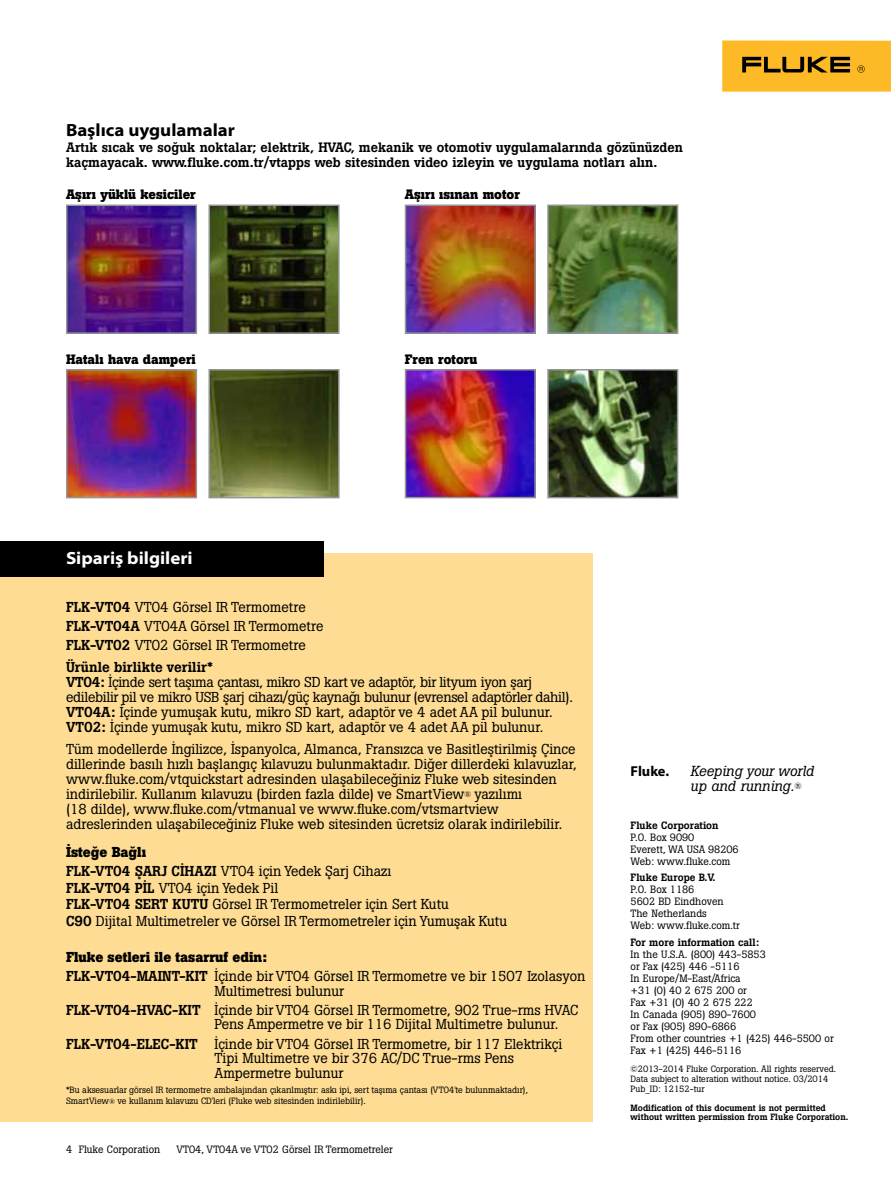
<style>
.page{position:relative;width:891px;height:1188px;background:#fff}
.page>*{position:absolute;margin:0;border:0;box-sizing:border-box;transform-origin:0 0}
.t1{font:700 semi-expanded 17.7px "Myriad Pro";color:#000}
.t2{font:700 semi-expanded 17.7px "Myriad Pro";color:#fff}
.t3{font:italic 14.4px/14.4px "Boton Pro";color:#000}
.t4{font:700 14.4px "Myriad Pro";letter-spacing:-.005em;color:#000}
.t5{font:14.25px/15px "Boton Pro";color:#000}
.t6{font:14.25px/15px "Boton Pro";letter-spacing:-.02em;color:#000}
.t7{font:500 13.5px/15px "Boton Pro";color:#000}
.t8{font:700 13.5px "Boton Pro";color:#000}
.t9{font:10.5px/12px "Boton Pro";color:#000}
.t10{font:500 10.5px "Boton Pro";color:#000}
.t11{font:9px/9.8px "Boton Pro";color:#000}
.t12{font:500 9px/9.8px "Boton Pro";color:#000}
.s1{font-weight:500}
.s2{font-size:8.25px}
.s3{font-weight:700}
.s4{font-size:7.5px}
.s5{font-style:normal;font-size:9px}
</style>
<div class="page">
<div style="left:722px;top:40px;width:169px;height:52px;background:#fdb926"></div>
<svg style="left:742px;top:57px;width:108px;height:15px"></svg>
<svg style="left:857px;top:65px;width:8px;height:8px"></svg>
<img style="left:69px;top:208px;width:125px;height:123px">
<div style="left:66px;top:205px;width:131px;height:129px;border:2px solid #939598"></div>
<img style="left:211px;top:208px;width:126px;height:123px">
<div style="left:208px;top:205px;width:132px;height:129px;border:2px solid #939598"></div>
<img style="left:69px;top:372px;width:125px;height:123px">
<div style="left:66px;top:369px;width:131px;height:129px;border:2px solid #939598"></div>
<img style="left:211px;top:372px;width:126px;height:123px">
<div style="left:208px;top:369px;width:132px;height:129px;border:2px solid #939598"></div>
<div style="left:0;top:554px;width:592px;height:568px;background:#fedc93"></div>
<div style="left:0;top:541px;width:324px;height:35px;background:#000"></div>
<img style="left:408px;top:208px;width:125px;height:123px">
<div style="left:405px;top:205px;width:131px;height:129px;border:2px solid #939598"></div>
<img style="left:550px;top:208px;width:125px;height:123px">
<div style="left:547px;top:205px;width:131px;height:129px;border:2px solid #939598"></div>
<img style="left:408px;top:372px;width:125px;height:123px">
<div style="left:405px;top:369px;width:131px;height:129px;border:2px solid #939598"></div>
<img style="left:550px;top:372px;width:125px;height:123px">
<div style="left:547px;top:369px;width:131px;height:129px;border:2px solid #939598"></div>
<p class="t1" style="left:66px;top:120px;width:170px">Başlıca uygulamalar</p>
<p class="t7" style="left:66px;top:139px;width:618px">Artık sıcak ve soğuk noktalar; elektrik, HVAC, mekanik ve otomotiv uygulamalarında gözünüzden kaçmayacak. www.fluke.com.tr/vtapps web sitesinden video izleyin ve uygulama notları alın.</p>
<p class="t8" style="left:66px;top:186px;width:131px">Aşırı yüklü kesiciler</p>
<p class="t8" style="left:66px;top:350px;width:131px">Hatalı hava damperi</p>
<p class="t8" style="left:405px;top:186px;width:117px">Aşırı ısınan motor</p>
<p class="t8" style="left:405px;top:350px;width:74px">Fren rotoru</p>
<p class="t2" style="left:66px;top:548px;width:128px">Sipariş bilgileri</p>
<p class="t5" style="left:66px;top:598px;width:259px;line-height:18.9px"><span class="s1">FLK-VT04</span> VT04 Görsel IR Termometre<br><span class="s1">FLK-VT04A</span> VT04A Görsel IR Termometre<br><span class="s1">FLK-VT02</span> VT02 Görsel IR Termometre</p>
<p class="t6" style="left:66px;top:659px;width:509px"><span class="s1">Ürünle birlikte verilir*<br>VT04:</span> İçinde sert taşıma çantası, mikro SD kart ve adaptör, bir lityum iyon şarj edilebilir pil ve mikro USB şarj cihazı/güç kaynağı bulunur (evrensel adaptörler dahil).<br><span class="s1">VT04A:</span> İçinde yumuşak kutu, mikro SD kart, adaptör ve 4 adet AA pil bulunur.<br><span class="s1">VT02:</span> İçinde yumuşak kutu, mikro SD kart, adaptör ve 4 adet AA pil bulunur.</p>
<p class="t5" style="left:66px;top:741px;width:512px">Tüm modellerde İngilizce, İspanyolca, Almanca, Fransızca ve Basitleştirilmiş Çince dillerinde basılı hızlı başlangıç kılavuzu bulunmaktadır. Diğer dillerdeki kılavuzlar, www.fluke.com/vtquickstart adresinden ulaşabileceğiniz Fluke web sitesinden indirilebilir. Kullanım kılavuzu (birden fazla dilde) ve SmartView<span class="s2">®</span> yazılımı<br>(18 dilde), www.fluke.com/vtmanual ve www.fluke.com/vtsmartview adreslerinden ulaşabileceğiniz Fluke web sitesinden ücretsiz olarak indirilebilir.</p>
<p class="t5" style="left:66px;top:843px;width:327px;line-height:18.9px"><span class="s3">İsteğe Bağlı<br></span><span class="s1">FLK-VT04 ŞARJ CİHAZI</span> VT04 için Yedek Şarj Cihazı</p>
<p class="t5" style="left:66px;top:879px;width:443px;line-height:16.8px"><span class="s1">FLK-VT04 PİL</span> VT04 için Yedek Pil<br><span class="s1">FLK-VT04 SERT KUTU</span> Görsel IR Termometreler için Sert Kutu<br><span class="s1">C90</span> Dijital Multimetreler ve Görsel IR Termometreler için Yumuşak Kutu</p>
<p class="t5" style="left:66px;top:947px;width:521px;line-height:19.6px"><span class="s3">Fluke setleri ile tasarruf edin:<br></span><span class="s1">FLK-VT04-MAINT-KIT</span> İçinde bir VT04 Görsel IR Termometre ve bir 1507 Izolasyon</p>
<p class="t5" style="left:66px;top:981px;width:514px;line-height:19.6px;text-indent:148px">Multimetresi bulunur<br><span class="s1">FLK-VT04-HVAC-KIT</span> İçinde bir VT04 Görsel IR Termometre, 902 True-rms HVAC</p>
<p class="t5" style="left:66px;top:1015px;width:498px;line-height:19.6px;text-align:right">Pens Ampermetre ve bir 116 Dijital Multimetre bulunur.<br><span class="s1">FLK-VT04-ELEC-KIT</span> İçinde bir VT04 Görsel IR Termometre, bir 117 Elektrikçi</p>
<p class="t5" style="left:215px;top:1051px;width:301px;line-height:14.2px">Tipi Multimetre ve bir 376 AC/DC True-rms Pens<br>Ampermetre bulunur</p>
<p class="t11" style="left:66px;top:1085px;width:464px;line-height:10.5px">*Bu aksesuarlar görsel IR termometre ambalajından çıkarılmıştır: askı ipi, sert taşıma çantası (VT04'te bulunmaktadır),<br>SmartView<span class="s4">®</span> ve kullanım kılavuzu CD'leri (Fluke web sitesinden indirilebilir).</p>
<p class="t9" style="left:66px;top:1143px;width:96px">4 Fluke Corporation</p>
<p class="t9" style="left:176px;top:1143px;width:218px">VT04, VT04A ve VT02 Görsel IR Termometreler</p>
<p class="t4" style="left:631px;top:762px;width:40px">Fluke.</p>
<p class="t3" style="left:691px;top:764px;width:125px">Keeping your world up and running.<span class="s5">®</span></p>
<p class="t10" style="left:631px;top:818px;width:89px">Fluke Corporation</p>
<p class="t9" style="left:631px;top:831px;width:110px">P.O. Box 9090<br>Everett, WA USA 98206<br>Web: www.fluke.com</p>
<p class="t10" style="left:631px;top:871px;width:86px">Fluke Europe B.V.</p>
<p class="t9" style="left:631px;top:884px;width:111px">P.O. Box 1186<br>5602 BD Eindhoven<br>The Netherlands<br>Web: www.fluke.com.tr</p>
<p class="t10" style="left:631px;top:935px;width:130px">For more information call:</p>
<p class="t9" style="left:631px;top:948px;width:205px">In the U.S.A. (800) 443-5853<br>or Fax (425) 446 -5116<br>In Europe/M-East/Africa<br>+31 (0) 40 2 675 200 or<br>Fax +31 (0) 40 2 675 222<br>In Canada (905) 890-7600<br>or Fax (905) 890-6866<br>From other countries +1 (425) 446-5500 or<br>Fax +1 (425) 446-5116</p>
<p class="t11" style="left:631px;top:1064px;width:207px">©2013-2014 Fluke Corporation. All rights reserved.<br>Data subject to alteration without notice. 03/2014<br>Pub_ID: 12152-tur</p>
<p class="t12" style="left:631px;top:1103px;width:219px">Modification of this document is not permitted without written permission from Fluke Corporation.</p>
</div>
